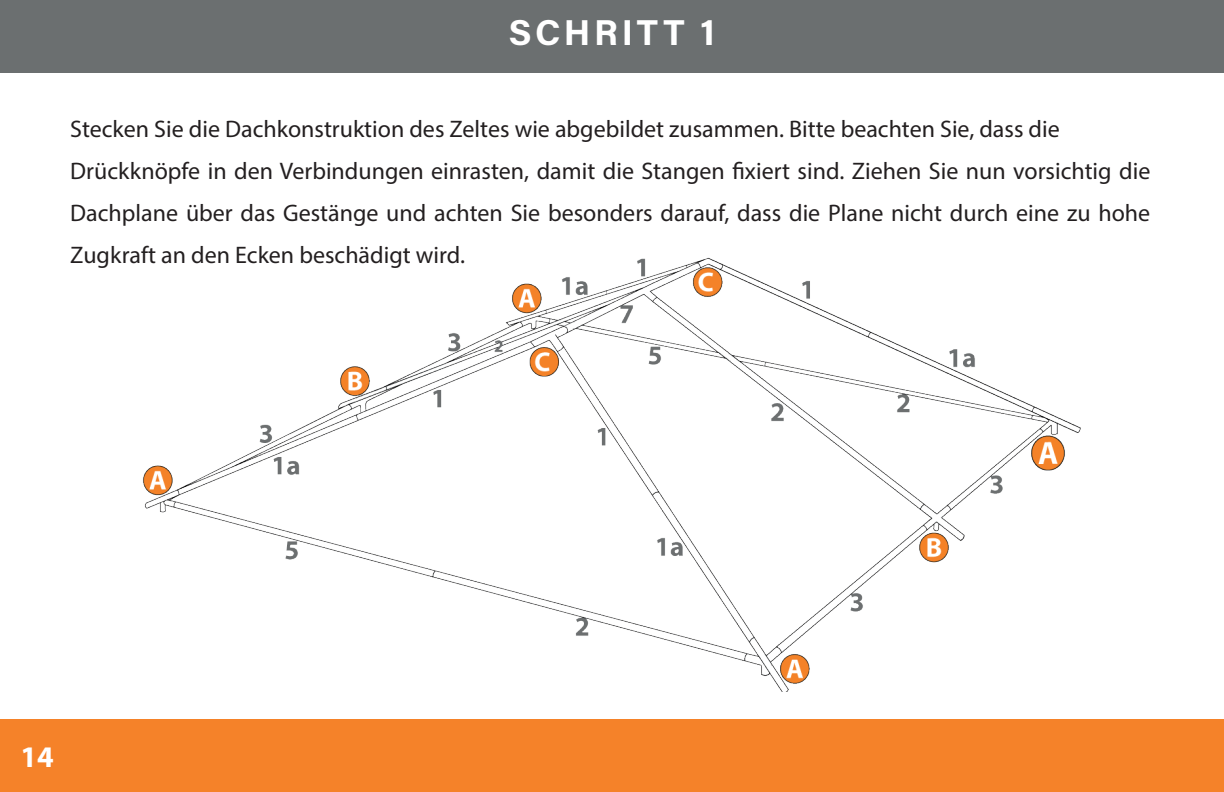
<style>
.page{position:relative;width:1224px;height:792px;background:#fff}
.page>*{position:absolute;margin:0;border:0;box-sizing:border-box;transform-origin:0 0}
.t1{font:700 36px "Acumin Pro";letter-spacing:.1em;color:#fff}
.t2{font:700 30px "Myriad Pro";color:#fff}
.t3{font:24px/42px "Myriad Pro";color:#231f20}
</style>
<div class="page">
<div style="left:0;top:719px;width:1224px;height:72px;background:#f58229"></div>
<div style="left:0;top:1px;width:1224px;height:72px;background:#6b6f70"></div>
<img style="left:143px;top:257px;width:938px;height:434px">
<h1 class="t1" style="left:509px;top:7px;width:208px">SCHRITT 1</h1>
<p class="t3" style="left:70px;top:108px;width:1082px">Stecken Sie die Dachkonstruktion des Zeltes wie abgebildet zusammen. Bitte beachten Sie, dass die Drückknöpfe in den Verbindungen einrasten, damit die Stangen fixiert sind. Ziehen Sie nun vorsichtig die Dachplane über das Gestänge und achten Sie besonders darauf, dass die Plane nicht durch eine zu hohe Zugkraft an den Ecken beschädigt wird.</p>
<p class="t2" style="left:20px;top:737px;width:35px">14</p>
</div>
